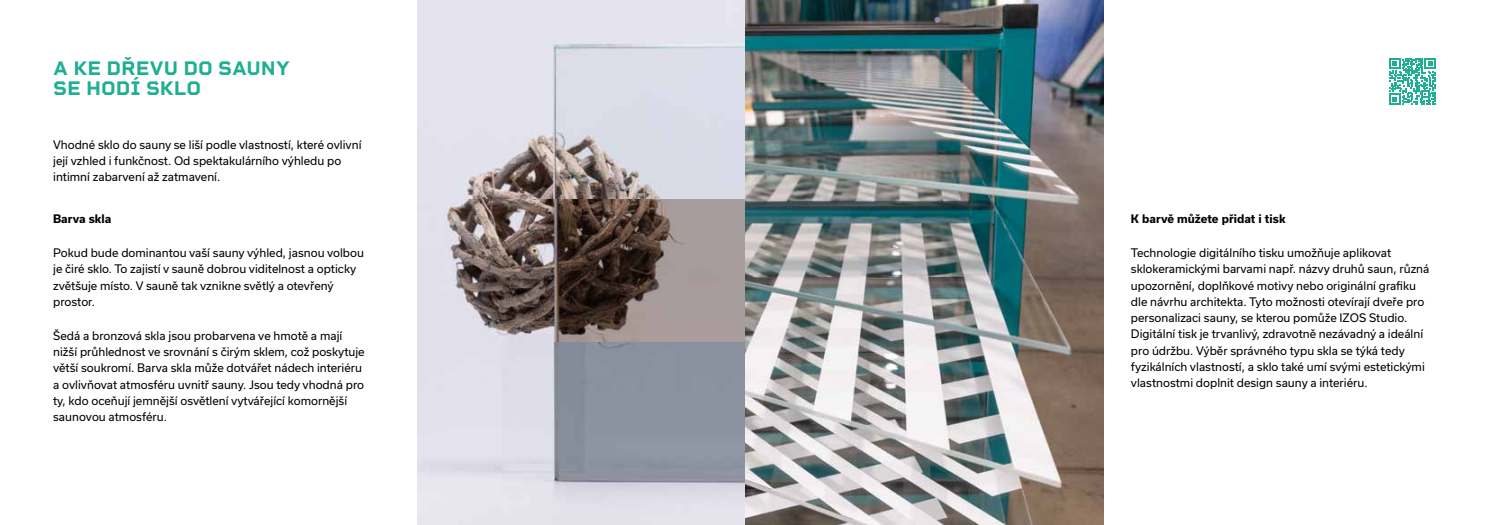
<style>
.page{position:relative;width:1489px;height:525px;background:#fff}
.page>*{position:absolute;margin:0;border:0;box-sizing:border-box;transform-origin:0 0}
.t1{font:700 20px/20px "Rigid Square";color:#1faf93}
.t2{font:11.25px/16.2px "Usual";color:#000}
.t3{font:700 11.25px "Usual";color:#000}
</style>
<div class="page">
<img style="left:744px;top:0;width:359px;height:524px">
<svg style="left:1389px;top:58px;width:46px;height:47px"></svg>
<img style="left:417px;top:198px;width:327px;height:144px">
<img style="left:417px;top:0;width:327px;height:198px">
<img style="left:417px;top:342px;width:327px;height:182px">
<h1 class="t1" style="left:53px;top:58px;width:239px">A KE DŘEVU DO SAUNY<br>SE HODÍ SKLO</h1>
<p class="t2" style="left:53px;top:136px;width:310px">Vhodné sklo do sauny se liší podle vlastností, které ovlivní její vzhled i funkčnost. Od spektakulárního výhledu po intimní zabarvení až zatmavení.</p>
<p class="t3" style="left:53px;top:212px;width:60px">Barva skla</p>
<p class="t2" style="left:53px;top:244px;width:312px">Pokud bude dominantou vaší sauny výhled, jasnou volbou je čiré sklo. To zajistí v sauně dobrou viditelnost a opticky zvětšuje místo. V sauně tak vznikne světlý a otevřený prostor.</p>
<p class="t2" style="left:53px;top:327px;width:313px">Šedá a bronzová skla jsou probarvena ve hmotě a mají nižší průhlednost ve srovnání s čirým sklem, což poskytuje větší soukromí. Barva skla může dotvářet nádech interiéru a ovlivňovat atmosféru uvnitř sauny. Jsou tedy vhodná pro ty, kdo oceňují jemnější osvětlení vytvářející komornější saunovou atmosféru.</p>
<p class="t3" style="left:1130px;top:212px;width:156px">K barvě můžete přidat i tisk</p>
<p class="t2" style="left:1130px;top:244px;width:300px">Technologie digitálního tisku umožňuje aplikovat sklokeramickými barvami např. názvy druhů saun, různá upozornění, doplňkové motivy nebo originální grafiku dle návrhu architekta. Tyto možnosti otevírají dveře pro personalizaci sauny, se kterou pomůže IZOS Studio.<br>Digitální tisk je trvanlivý, zdravotně nezávadný a ideální pro údržbu. Výběr správného typu skla se týká tedy fyzikálních vlastností, a sklo také umí svými estetickými vlastnostmi doplnit design sauny a interiéru.</p>
</div>
